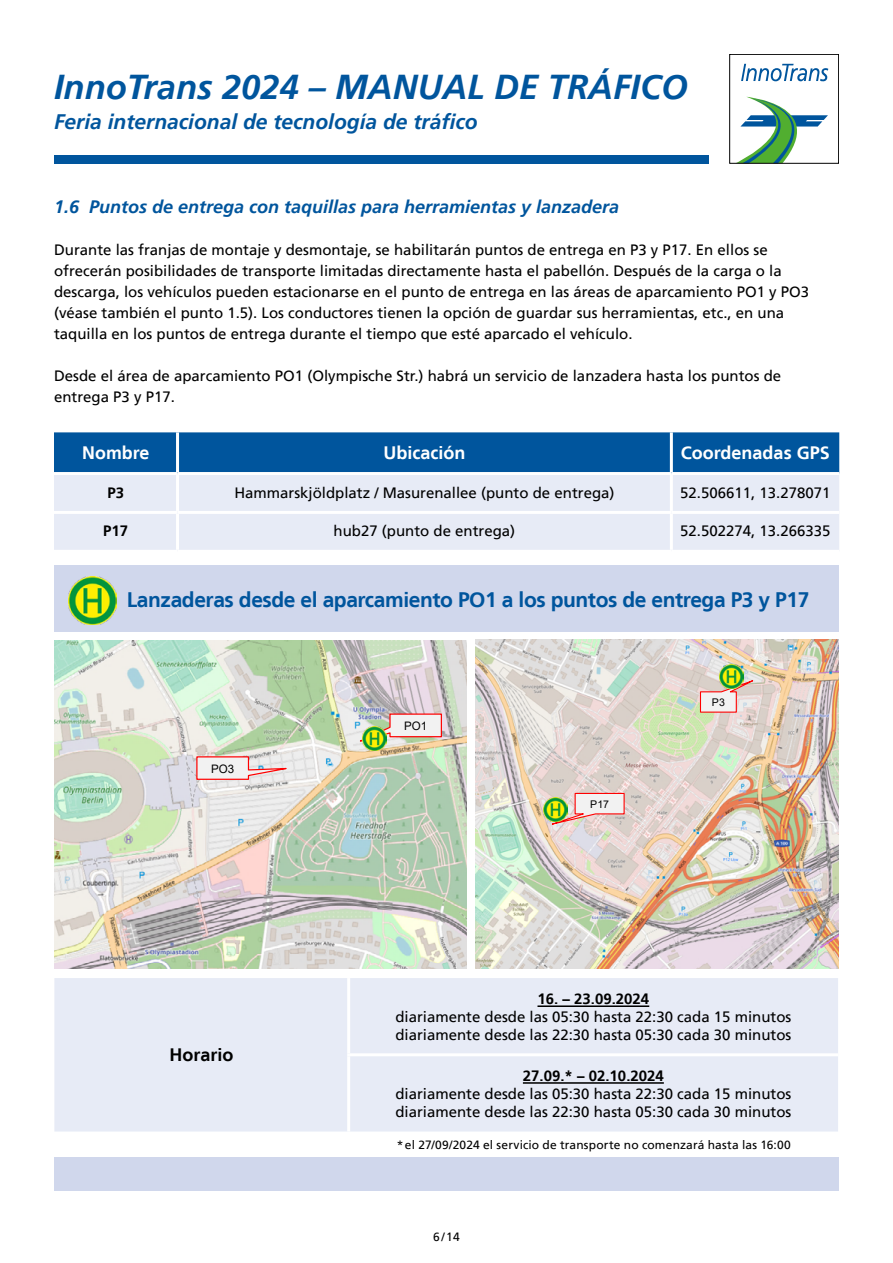
<style>
.page{position:relative;width:893px;height:1263px;background:#fff}
.page>*{position:absolute;margin:0;border:0;box-sizing:border-box;transform-origin:0 0}
.t1{font:italic 700 34.5px "Frutiger LT";color:#00559d}
.t2{font:700 21px "Frutiger LT";letter-spacing:-.02em;color:#00559d}
.t3{font:italic 700 21px "Frutiger LT";color:#00559d}
.t4{font:italic 700 18px "Frutiger LT";color:#00559d}
.t5{font:700 18px "Frutiger LT";color:#fff}
.t6{font:700 18px "Frutiger LT";color:#000}
.t7{font:15px/21px "Frutiger LT";color:#000}
.t8{font:700 15px "Frutiger LT";color:#000}
.t9{font:12px "Frutiger LT";letter-spacing:.01em;color:#000}
.t10{font:11.7px "Arial";color:#000}
.t11{font:10.65px "Arial";color:#000}
</style>
<div class="page">
<div style="left:54px;top:155px;width:655px;height:9px;background:#00559d"></div>
<svg style="left:738px;top:97px;width:90px;height:65px"></svg>
<svg style="left:741px;top:64px;width:87px;height:17px"></svg>
<div style="left:729px;top:54px;width:110px;height:110px;border:1px solid #000"></div>
<div style="left:54px;top:432px;width:785px;height:40px;background:#00559d"></div>
<div style="left:54px;top:475px;width:785px;height:75px;background:#e7ebf6"></div>
<hr style="left:176px;top:432px;width:3px;height:40px;background:#fff">
<hr style="left:670px;top:432px;width:3px;height:40px;background:#fff">
<hr style="left:176px;top:475px;width:3px;height:36px;background:#fff">
<hr style="left:670px;top:475px;width:3px;height:36px;background:#fff">
<hr style="left:54px;top:511px;width:124px;height:3px;background:#fff">
<hr style="left:178px;top:511px;width:493px;height:3px;background:#fff">
<hr style="left:176px;top:514px;width:3px;height:36px;background:#fff">
<hr style="left:671px;top:511px;width:168px;height:3px;background:#fff">
<hr style="left:670px;top:514px;width:3px;height:36px;background:#fff">
<div style="left:54px;top:565px;width:785px;height:67px;background:#d0d7ec"></div>
<img style="left:54px;top:641px;width:413px;height:328px">
<svg style="left:347px;top:713px;width:96px;height:33px"></svg>
<svg style="left:196px;top:756px;width:106px;height:24px"></svg>
<img style="left:475px;top:639px;width:364px;height:330px">
<svg style="left:699px;top:674px;width:70px;height:39px"></svg>
<svg style="left:528px;top:792px;width:97px;height:39px"></svg>
<img style="left:68px;top:576px;width:48px;height:48px">
<div style="left:54px;top:978px;width:784px;height:153px;background:#e7ebf6"></div>
<hr style="left:347px;top:978px;width:3px;height:75px;background:#fff">
<hr style="left:347px;top:1053px;width:491px;height:3px;background:#fff">
<hr style="left:347px;top:1056px;width:3px;height:75px;background:#fff">
<hr style="left:537px;top:1005px;width:112px;height:2px;background:#000">
<hr style="left:523px;top:1082px;width:141px;height:2px;background:#000">
<div style="left:54px;top:1157px;width:785px;height:34px;background:#d0d7ec"></div>
<img style="left:720px;top:664px;width:24px;height:25px">
<img style="left:543px;top:797px;width:24px;height:24px">
<img style="left:363px;top:726px;width:24px;height:24px">
<h1 class="t1" style="left:54px;top:66px;width:635px">InnoTrans 2024 – MANUAL DE TRÁFICO</h1>
<h2 class="t3" style="left:54px;top:109px;width:425px">Feria internacional de tecnología de tráfico</h2>
<p class="t4" style="left:54px;top:197px;width:567px">1.6 Puntos de entrega con taquillas para herramientas y lanzadera</p>
<p class="t7" style="left:54px;top:240px;width:757px">Durante las franjas de montaje y desmontaje, se habilitarán puntos de entrega en P3 y P17. En ellos se ofrecerán posibilidades de transporte limitadas directamente hasta el pabellón. Después de la carga o la descarga, los vehículos pueden estacionarse en el punto de entrega en las áreas de aparcamiento PO1 y PO3 (véase también el punto 1.5). Los conductores tienen la opción de guardar sus herramientas, etc., en una taquilla en los puntos de entrega durante el tiempo que esté aparcado el vehículo.</p>
<p class="t7" style="left:54px;top:366px;width:729px">Desde el área de aparcamiento PO1 (Olympische Str.) habrá un servicio de lanzadera hasta los puntos de entrega P3 y P17.</p>
<p class="t5" style="left:82px;top:442px;width:69px">Nombre</p>
<p class="t5" style="left:383px;top:442px;width:83px">Ubicación</p>
<p class="t5" style="left:681px;top:442px;width:150px">Coordenadas GPS</p>
<p class="t8" style="left:107px;top:483px;width:18px">P3</p>
<p class="t7" style="left:234px;top:482px;width:382px">Hammarskjöldplatz / Masurenallee (punto de entrega)</p>
<p class="t7" style="left:680px;top:482px;width:152px">52.506611, 13.278071</p>
<p class="t8" style="left:103px;top:522px;width:27px">P17</p>
<p class="t7" style="left:334px;top:521px;width:183px">hub27 (punto de entrega)</p>
<p class="t7" style="left:680px;top:521px;width:152px">52.502274, 13.266335</p>
<h2 class="t2" style="left:127px;top:587px;width:684px">Lanzaderas desde el aparcamiento PO1 a los puntos de entrega P3 y P17</h2>
<p class="t10" style="left:211px;top:760px;width:25px">PO3</p>
<p class="t6" style="left:170px;top:1044px;width:66px">Horario</p>
<p class="t10" style="left:404px;top:718px;width:25px">PO1</p>
<p class="t11" style="left:590px;top:796px;width:20px">P17</p>
<p class="t11" style="left:712px;top:695px;width:15px">P3</p>
<p class="t8" style="left:537px;top:990px;width:113px">16. – 23.09.2024</p>
<p class="t7" style="left:395px;top:1008px;width:398px;line-height:18px">diariamente desde las 05:30 hasta 22:30 cada 15 minutos diariamente desde las 22:30 hasta 05:30 cada 30 minutos</p>
<p class="t8" style="left:523px;top:1066px;width:142px">27.09.* – 02.10.2024</p>
<p class="t7" style="left:395px;top:1084px;width:398px;line-height:18px">diariamente desde las 05:30 hasta 22:30 cada 15 minutos diariamente desde las 22:30 hasta 05:30 cada 30 minutos</p>
<p class="t9" style="left:397px;top:1138px;width:396px">*el 27/09/2024 el servicio de transporte no comenzará hasta las 16:00</p>
<p class="t9" style="left:433px;top:1229px;width:28px">6/14</p>
</div>
